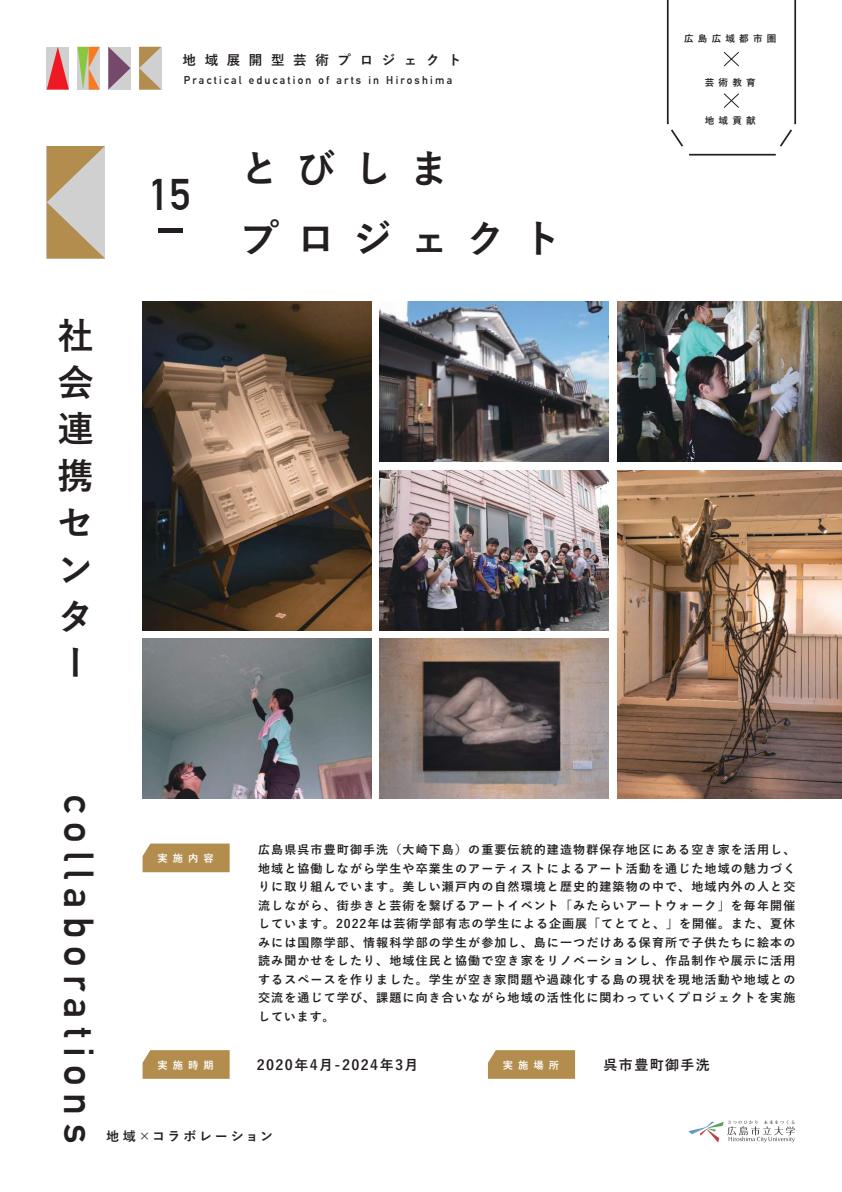
<style>
.page{position:relative;width:842px;height:1192px;background:#fff}
.page>*{position:absolute;margin:0;border:0;box-sizing:border-box;transform-origin:0 0}
.t1{font:700 43.3px "DIN Alternate";color:#241f1f}
.t2{font:700 41px "DIN Alternate";letter-spacing:.2em;color:#241f1f}
.t3{font:700 39px/69.5px "Yu Go";letter-spacing:.45em;color:#241f1f}
.t4{font:700 36.2px/46.8px "Yu Go";color:#241f1f}
.t5{font:700 14px "Yu Go";letter-spacing:.1em;color:#241f1f}
.t6{font:700 13.5px "Yu Go";letter-spacing:.64em;color:#241f1f}
.t7{font:700 13px "Yu Go";letter-spacing:.21em;color:#241f1f}
.t8{font:700 12px/18.5px "Yu Go";letter-spacing:.095em;color:#241f1f;text-align:justify}
.t9{font:700 11.05px "DIN Alternate";letter-spacing:.2em;color:#241f1f}
.t10{font:700 10.25px "Yu Go";letter-spacing:.5em;color:#fff}
.t11{font:700 9.55px "Yu Go";letter-spacing:.44em;color:#241f1f}
</style>
<div class="page">
<img style="left:46px;top:0;width:796px;height:1143px">
<h3 class="t4" style="left:58px;top:313px;width:37px">社会連携センター</h3>
<p class="t6" style="left:183px;top:52px;width:281px">地域展開型芸術プロジェクト</p>
<p class="t9" style="left:184px;top:72px;width:270px">Practical education of arts in Hiroshima</p>
<h1 class="t1" style="left:149px;top:161px;width:43px">15</h1>
<h3 class="t3" style="left:240px;top:135px;width:323px">とびしま<br>プロジェクト</h3>
<p class="t11" style="left:684px;top:33px;width:94px">広島広域都市圏</p>
<p class="t11" style="left:705px;top:77px;width:52px">芸術教育</p>
<p class="t11" style="left:705px;top:115px;width:52px">地域貢献</p>
<h2 class="t2" style="left:110px;top:795px;width:349px;rotate:90deg">collaborations</h2>
<p class="t10" style="left:157px;top:853px;width:58px">実施内容</p>
<p class="t8" style="left:258px;top:841px;width:539px">広島県呉市豊町御手洗（大崎下島）の重要伝統的建造物群保存地区にある空き家を活用し、地域と協働しながら学生や卒業生のアーティストによるアート活動を通じた地域の魅力づくりに取り組んでいます。美しい瀬戸内の自然環境と歴史的建築物の中で、地域内外の人と交流しながら、街歩きと芸術を繋げるアートイベント「みたらいアートウォーク」を毎年開催しています。2022年は芸術学部有志の学生による企画展「てとてと、」を開催。また、夏休みには国際学部、情報科学部の学生が参加し、島に一つだけある保育所で子供たちに絵本の読み聞かせをしたり、地域住民と協働で空き家をリノベーションし、作品制作や展示に活用するスペースを作りました。学生が空き家問題や過疎化する島の現状を現地活動や地域との交流を通じて学び、課題に向き合いながら地域の活性化に関わっていくプロジェクトを実施しています。</p>
<p class="t10" style="left:157px;top:1059px;width:58px">実施時期</p>
<p class="t5" style="left:257px;top:1057px;width:163px">2020年4月-2024年3月</p>
<p class="t10" style="left:503px;top:1059px;width:58px">実施場所</p>
<p class="t5" style="left:603px;top:1057px;width:108px">呉市豊町御手洗</p>
<p class="t7" style="left:106px;top:1129px;width:168px">地域×コラボレーション</p>
</div>
